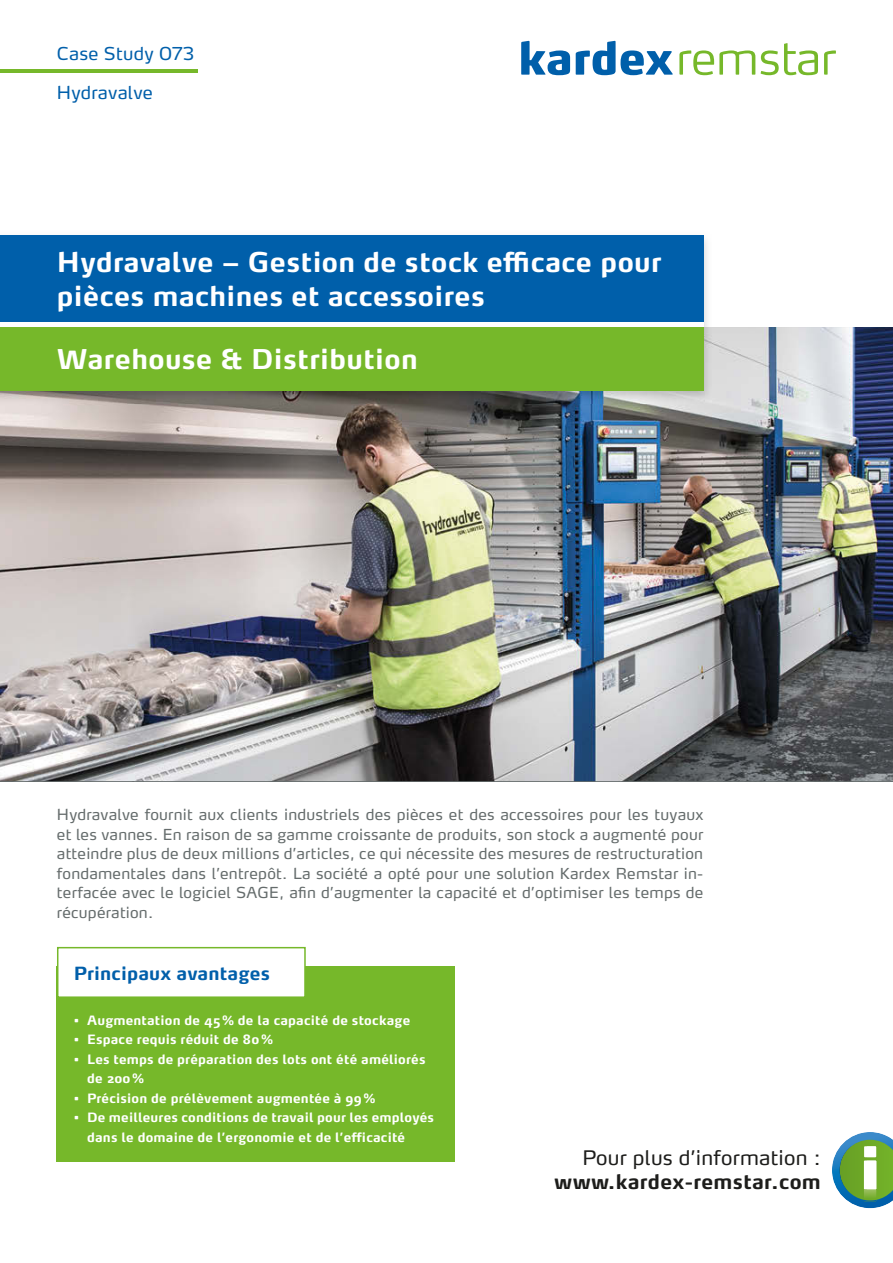
<style>
.page{position:relative;width:893px;height:1263px;background:#fff}
.page>*{position:absolute;margin:0;border:0;box-sizing:border-box;transform-origin:0 0}
.t1{font:700 27px/34.5px "Max Pro";letter-spacing:.015em;color:#fff}
.t2{font:19.8px "Max Pro";letter-spacing:.015em;color:#1d1d1b}
.t3{font:700 19.8px "Max Pro";letter-spacing:.015em;color:#1d1d1b}
.t4{font:700 18px "Max Pro";letter-spacing:.01em;color:#005faa}
.t5{font:17.7px "Max Pro";letter-spacing:.015em;color:#005faa}
.t6{font:15px/19.5px "Max Pro";letter-spacing:.015em;color:#656c6c;text-align:justify}
.t7{font:700 12.75px/19.5px "Max Pro";letter-spacing:.015em;color:#fff}
</style>
<div class="page">
<img style="left:0;top:327px;width:893px;height:454px">
<svg style="left:521px;top:41px;width:49px;height:34px"></svg>
<svg style="left:576px;top:41px;width:97px;height:34px"></svg>
<svg style="left:679px;top:50px;width:76px;height:25px"></svg>
<svg style="left:761px;top:43px;width:57px;height:32px"></svg>
<svg style="left:824px;top:50px;width:12px;height:25px"></svg>
<img style="left:0;top:235px;width:712px;height:169px">
<div style="left:0;top:324px;width:703px;height:67px;background:#76b82a"></div>
<div style="left:0;top:235px;width:703px;height:89px;background:#005faa"></div>
<hr style="left:0;top:323px;width:703px;height:4px;background:#fff">
<hr style="left:0;top:69px;width:197px;height:4px;background:#76b82a">
<svg style="left:832px;top:1132px;width:61px;height:77px"></svg>
<div style="left:57px;top:966px;width:398px;height:195px;background:#76b82a"></div>
<div style="left:58px;top:948px;width:247px;height:49px;background:#fff"></div>
<div style="left:57px;top:947px;width:249px;height:51px;border:2px solid #76b82a"></div>
<p class="t5" style="left:57px;top:46px;width:139px">Case Study 073</p>
<p class="t5" style="left:57px;top:85px;width:98px">Hydravalve</p>
<h1 class="t1" style="left:57px;top:247px;width:606px">Hydravalve – Gestion de stock efficace pour pièces machines et accessoires</h1>
<h1 class="t1" style="left:57px;top:345px;width:362px">Warehouse &amp; Distribution</h1>
<p class="t6" style="left:57px;top:806px;width:648px">Hydravalve fournit aux clients industriels des pièces et des accessoires pour les tuyaux et les vannes. En raison de sa gamme croissante de produits, son stock a augmenté pour atteindre plus de deux millions d’articles, ce qui nécessite des mesures de restructuration fondamentales dans l’entrepôt. La société a opté pour une solution Kardex Remstar in&shy;terfacée avec le logiciel SAGE, afin d’augmenter la capacité et d’optimiser les temps de récupération.</p>
<p class="t4" style="left:74px;top:966px;width:197px">Principaux avantages</p>
<p class="t7" style="left:74px;top:1012px;width:338px">• Augmentation de 45 % de la capacité de stockage</p>
<p class="t7" style="left:74px;top:1031px;width:200px">• Espace requis réduit de 80 %</p>
<p class="t7" style="left:87px;top:1051px;width:340px;text-indent:-13px">• Les temps de préparation des lots ont été améliorés de 200 %</p>
<p class="t7" style="left:74px;top:1090px;width:303px">• Précision de prélèvement augmentée à 99 %</p>
<p class="t7" style="left:87px;top:1109px;width:348px;text-indent:-13px">• De meilleures conditions de travail pour les employés dans le domaine de l’ergonomie et de l’efficacité</p>
<h2 class="t2" style="left:583px;top:1150px;width:240px">Pour plus d’information :</h2>
<h2 class="t3" style="left:554px;top:1173px;width:268px">www.kardex-remstar.com</h2>
</div>
